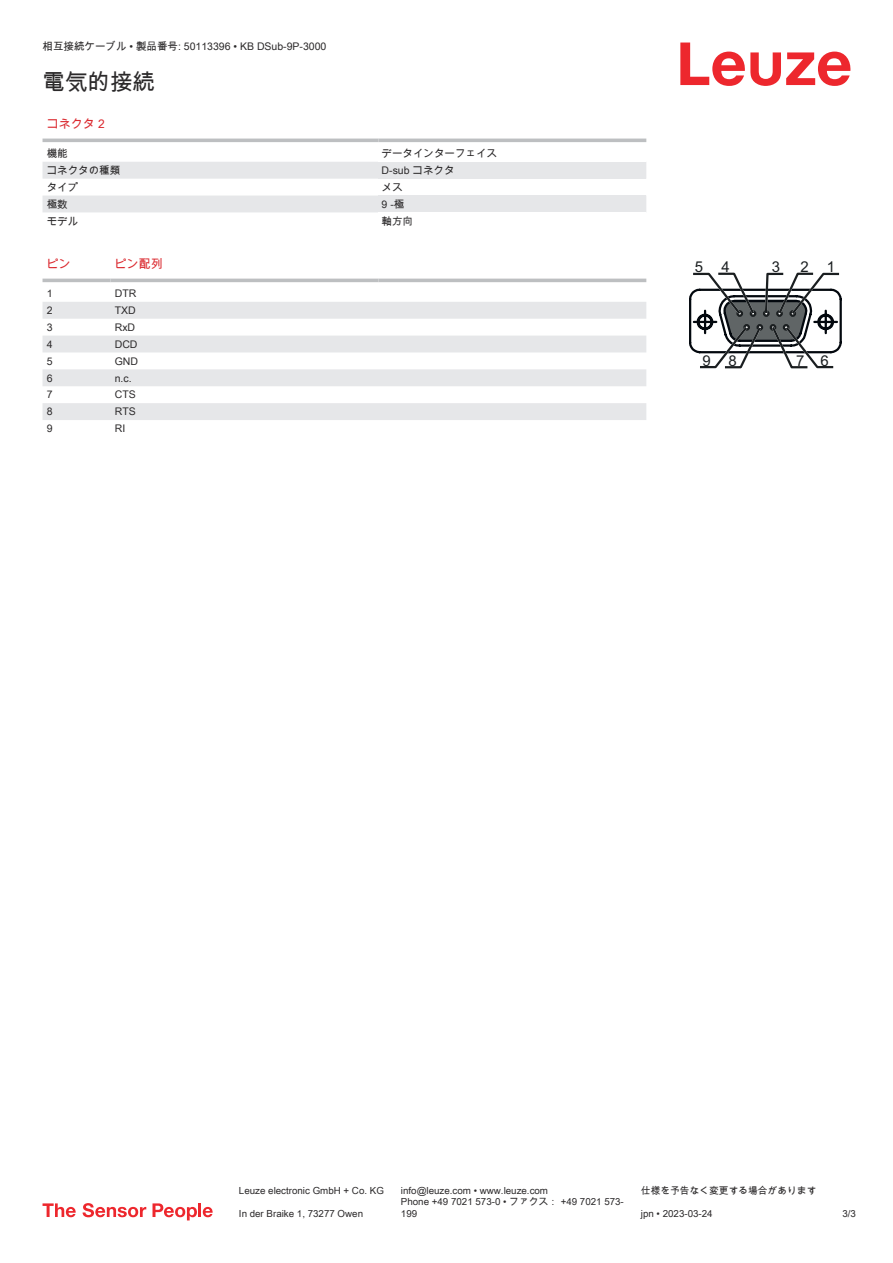
<style>
.page{position:relative;width:893px;height:1263px;background:#fff}
.page>*{position:absolute;margin:0;border:0;box-sizing:border-box;transform-origin:0 0}
.t1{font:22.5px "Arial Unicode MS";color:#2b292a}
.t2{font:15px "Arial";color:#1a1e20}
.t3{font:12px "Arial Unicode MS";color:#db2a30}
.t4{font:10.5px "Arial Unicode MS";color:#2b292a}
.t5{font:9.75px/11.7px "Arial Unicode MS";color:#2b292a}
</style>
<div class="page">
<svg style="left:680px;top:43px;width:170px;height:43px"></svg>
<svg style="left:43px;top:138px;width:603px;height:75px"></svg>
<svg style="left:43px;top:162px;width:335px;height:50px"></svg>
<hr style="left:43px;top:139px;width:335px;height:3px;background:#bdbfc1">
<hr style="left:378px;top:139px;width:268px;height:3px;background:#bdbfc1">
<div style="left:378px;top:145px;width:268px;height:17px;background:#fff"></div>
<div style="left:378px;top:162px;width:268px;height:17px;background:#e6e7e9"></div>
<div style="left:378px;top:179px;width:268px;height:17px;background:#fff"></div>
<div style="left:378px;top:196px;width:268px;height:16px;background:#e6e7e9"></div>
<div style="left:378px;top:212px;width:268px;height:17px;background:#fff"></div>
<svg style="left:43px;top:278px;width:603px;height:5px"></svg>
<svg style="left:43px;top:302px;width:603px;height:118px;fill:#e6e7e9"></svg>
<hr style="left:43px;top:279px;width:68px;height:3px;background:#bdbfc1">
<hr style="left:111px;top:279px;width:267px;height:3px;background:#bdbfc1">
<hr style="left:378px;top:279px;width:268px;height:3px;background:#bdbfc1">
<svg style="left:689px;top:272px;width:153px;height:97px"></svg>
<svg style="left:43px;top:1203px;width:33px;height:14px"></svg>
<svg style="left:83px;top:1203px;width:63px;height:14px"></svg>
<svg style="left:153px;top:1203px;width:44px;height:17px"></svg>
<hr style="left:198px;top:1203px;width:3px;height:14px;background:#ed272d">
<svg style="left:203px;top:1207px;width:10px;height:10px"></svg>
<p class="t4" style="left:43px;top:39px;width:285px">相互接続ケーブル • 製品番号: 50113396 • KB DSub-9P-3000</p>
<h1 class="t1" style="left:43px;top:66px;width:114px">電気的接続</h1>
<p class="t3" style="left:47px;top:115px;width:60px">コネクタ 2</p>
<p class="t4" style="left:47px;top:146px;width:22px">機能</p>
<p class="t4" style="left:382px;top:146px;width:117px">データインターフェイス</p>
<p class="t4" style="left:47px;top:163px;width:75px">コネクタの種類</p>
<p class="t4" style="left:382px;top:163px;width:74px">D-sub コネクタ</p>
<p class="t4" style="left:47px;top:179px;width:33px">タイプ</p>
<p class="t4" style="left:382px;top:179px;width:22px">メス</p>
<p class="t4" style="left:47px;top:196px;width:22px">極数</p>
<p class="t4" style="left:382px;top:196px;width:24px">9 -極</p>
<p class="t4" style="left:47px;top:213px;width:33px">モデル</p>
<p class="t4" style="left:382px;top:213px;width:33px">軸方向</p>
<p class="t3" style="left:47px;top:255px;width:25px">ピン</p>
<p class="t3" style="left:115px;top:255px;width:49px">ピン配列</p>
<p class="t4" style="left:47px;top:286px;width:7px">1</p>
<p class="t4" style="left:115px;top:286px;width:23px">DTR</p>
<p class="t4" style="left:47px;top:303px;width:7px">2</p>
<p class="t4" style="left:115px;top:303px;width:22px">TXD</p>
<p class="t4" style="left:47px;top:320px;width:7px">3</p>
<p class="t4" style="left:115px;top:320px;width:22px">RxD</p>
<p class="t4" style="left:47px;top:336px;width:7px">4</p>
<p class="t4" style="left:115px;top:336px;width:24px">DCD</p>
<p class="t4" style="left:47px;top:353px;width:7px">5</p>
<p class="t4" style="left:115px;top:353px;width:25px">GND</p>
<p class="t4" style="left:47px;top:370px;width:7px">6</p>
<p class="t4" style="left:115px;top:370px;width:18px">n.c.</p>
<p class="t4" style="left:47px;top:387px;width:7px">7</p>
<p class="t4" style="left:115px;top:387px;width:22px">CTS</p>
<p class="t4" style="left:47px;top:406px;width:7px">8</p>
<p class="t4" style="left:115px;top:404px;width:22px">RTS</p>
<p class="t4" style="left:47px;top:421px;width:7px">9</p>
<p class="t4" style="left:115px;top:422px;width:12px">RI</p>
<h2 class="t2" style="left:695px;top:258px;width:36px">5 4</h2>
<h2 class="t2" style="left:772px;top:258px;width:10px">3</h2>
<h2 class="t2" style="left:801px;top:258px;width:36px">2 1</h2>
<h2 class="t2" style="left:702px;top:352px;width:36px">9 8</h2>
<h2 class="t2" style="left:796px;top:352px;width:34px">7 6</h2>
<p class="t5" style="left:239px;top:1184px;width:146px">Leuze electronic GmbH + Co. KG</p>
<p class="t5" style="left:401px;top:1184px;width:149px">info@leuze.com • www.leuze.com</p>
<p class="t5" style="left:641px;top:1184px;width:177px">仕様を予告なく変更する場合があります</p>
<p class="t5" style="left:239px;top:1207px;width:126px">In der Braike 1, 73277 Owen</p>
<p class="t5" style="left:401px;top:1196px;width:224px">Phone +49 7021 573-0 • ファクス： +49 7021 573-<br>199</p>
<p class="t5" style="left:641px;top:1207px;width:73px">jpn • 2023-03-24</p>
<p class="t5" style="left:842px;top:1207px;width:15px">3 /3</p>
</div>
